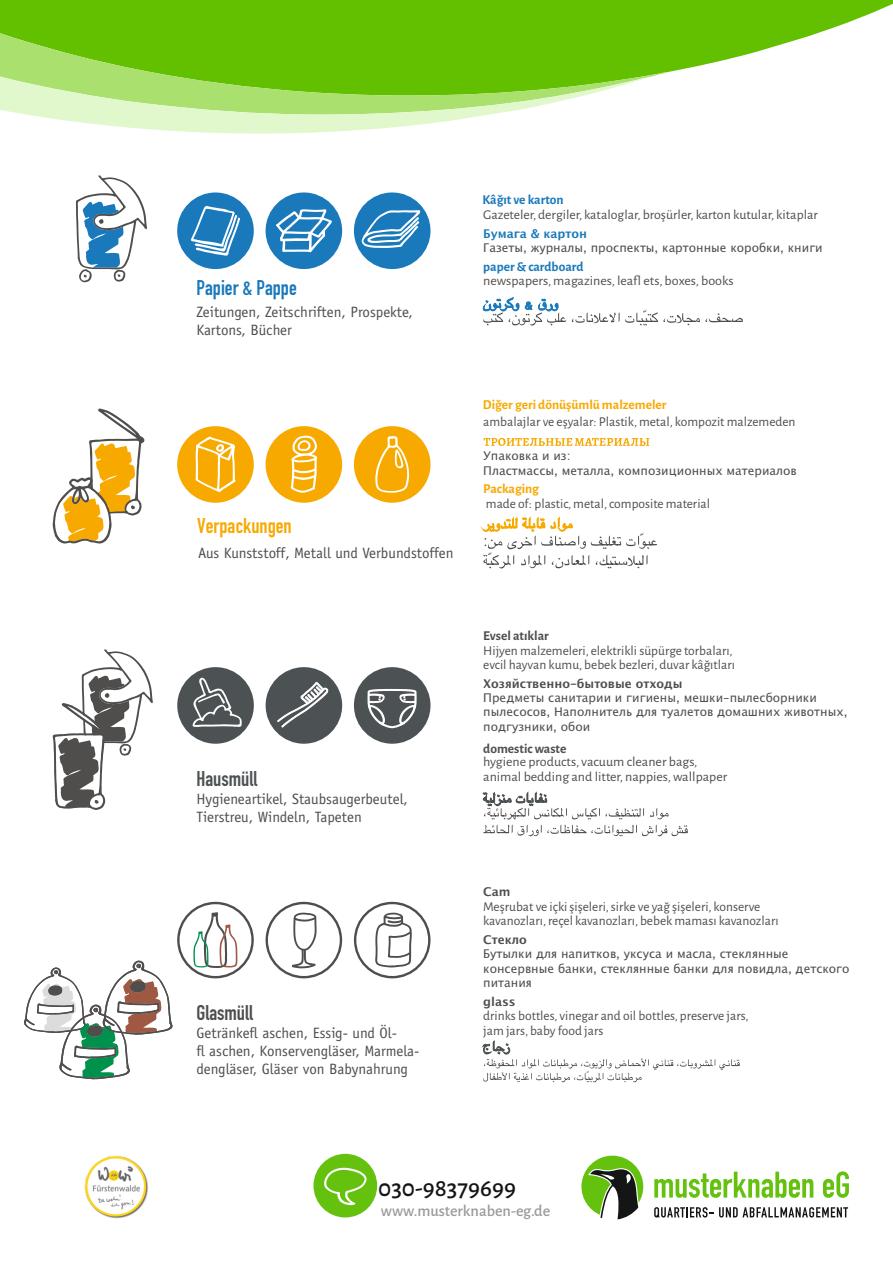
<style>
.page{position:relative;width:893px;height:1262px;background:#fff}
.page>*{position:absolute;margin:0;border:0;box-sizing:border-box;transform-origin:0 0}
.t1{font:500 25.2px "Alegreya Sans";color:#141515}
.t2{font:21px "DIN Engschrift";color:#1a79bb}
.t3{font:21px "DIN Engschrift";color:#f7a900}
.t4{font:21px "DIN Engschrift";color:#4c5153}
.t5{font:21px "DIN Engschrift";color:#4f4e4d}
.t6{font:500 16.35px "Alegreya Sans";color:#9a9999}
.t7{font:15px/18px "Officina Sans";color:#4f4e4d}
.t8{font:13.5px/14.4px "Alegreya Sans";color:#4f4e4d}
.t9{font:13.5px/15.3px "Alegreya Sans";color:#4f4e4d;scale:1.04 1}
.t10{font:700 13.5px "Alegreya Sans";color:#f7a900}
.t11{font:700 13.5px "Alegreya Sans";color:#1a79bb}
.t12{font:700 13.5px "Alegreya Sans";color:#4f4e4d}
.t13{font:12px/14.4px "Lucida Grande";color:#4f4e4d}
.t14{font:700 12px "Lucida Grande";color:#4f4e4d}
.t15{font:700 12px "Lucida Grande";color:#1a79bb}
</style>
<div class="page">
<div style="left:313px;top:1153px;width:64px;height:64px;background:#64c20f;border-radius:32px"></div>
<svg style="left:324px;top:1167px;width:42px;height:38px"></svg>
<svg style="left:654px;top:1171px;width:194px;height:26px"></svg>
<svg style="left:654px;top:1207px;width:59px;height:10px"></svg>
<svg style="left:719px;top:1207px;width:129px;height:10px"></svg>
<svg style="left:581px;top:1155px;width:62px;height:64px"></svg>
<div style="left:177px;top:667px;width:77px;height:76px;background:#4c5153;border-radius:38px"></div>
<svg style="left:192px;top:677px;width:50px;height:50px"></svg>
<div style="left:265px;top:667px;width:77px;height:76px;background:#4c5153;border-radius:38px"></div>
<svg style="left:277px;top:682px;width:51px;height:46px"></svg>
<div style="left:354px;top:667px;width:76px;height:76px;background:#4c5153;border-radius:38px"></div>
<svg style="left:367px;top:689px;width:49px;height:39px"></svg>
<svg style="left:53px;top:649px;width:100px;height:161px"></svg>
<div style="left:177px;top:192px;width:77px;height:77px;background:#1a79bb;border-radius:50%"></div>
<svg style="left:191px;top:206px;width:49px;height:50px"></svg>
<div style="left:265px;top:192px;width:77px;height:77px;background:#1a79bb;border-radius:50%"></div>
<svg style="left:276px;top:209px;width:56px;height:43px"></svg>
<div style="left:354px;top:192px;width:76px;height:77px;background:#1a79bb;border-radius:50%"></div>
<svg style="left:361px;top:210px;width:59px;height:38px"></svg>
<svg style="left:76px;top:175px;width:71px;height:107px"></svg>
<div style="left:177px;top:426px;width:77px;height:77px;background:#f7a900;border-radius:38px"></div>
<svg style="left:195px;top:437px;width:40px;height:55px"></svg>
<div style="left:265px;top:426px;width:77px;height:77px;background:#f7a900;border-radius:50%"></div>
<svg style="left:290px;top:435px;width:27px;height:57px"></svg>
<div style="left:354px;top:426px;width:76px;height:77px;background:#f7a900;border-radius:38px"></div>
<svg style="left:375px;top:436px;width:34px;height:57px"></svg>
<svg style="left:53px;top:408px;width:91px;height:135px"></svg>
<svg style="left:265px;top:901px;width:77px;height:77px"></svg>
<svg style="left:354px;top:901px;width:76px;height:77px"></svg>
<svg style="left:483px;top:792px;width:204px;height:44px"></svg>
<svg style="left:483px;top:297px;width:83px;height:28px"></svg>
<svg style="left:572px;top:312px;width:47px;height:11px"></svg>
<svg style="left:625px;top:309px;width:117px;height:16px"></svg>
<svg style="left:483px;top:517px;width:174px;height:51px"></svg>
<svg style="left:481px;top:1040px;width:258px;height:42px"></svg>
<svg style="left:24px;top:901px;width:230px;height:178px"></svg>
<svg style="left:483px;top:438px;width:166px;height:8px"></svg>
<img style="left:85px;top:1155px;width:63px;height:63px">
<svg style="left:669px;top:30px;width:158px;height:42px;fill:#62c000"></svg>
<div style="left:0;top:0;width:892px;height:30px;background:#62c000"></div>
<svg style="left:0;top:28px;width:669px;height:50px;background:#69c30b"></svg>
<svg style="left:0;top:73px;width:647px;height:61px"></svg>
<h2 class="t2" style="left:196px;top:276px;width:102px">Papier &amp; Pappe</h2>
<p class="t7" style="left:196px;top:304px;width:218px">Zeitungen, Zeitschriften, Prospekte,<br>Kartons, Bücher</p>
<h2 class="t3" style="left:197px;top:514px;width:96px">Verpackungen</h2>
<p class="t7" style="left:198px;top:545px;width:257px">Aus Kunststoff, Metall und Verbundstoffen</p>
<h2 class="t4" style="left:196px;top:766px;width:62px">Hausmüll</h2>
<p class="t7" style="left:196px;top:790px;width:213px">Hygieneartikel, Staubsaugerbeutel,<br>Tierstreu, Windeln, Tapeten</p>
<h2 class="t5" style="left:196px;top:1000px;width:58px">Glasmüll</h2>
<p class="t7" style="left:196px;top:1024px;width:224px">Getränkefl aschen, Essig- und Öl-<br>fl aschen, Konservengläser, Marmela&shy;dengläser, Gläser von Babynahrung</p>
<p class="t11" style="left:482px;top:193px;width:83px">Kâğıt ve karton</p>
<p class="t8" style="left:483px;top:208px;width:336px">Gazeteler, dergiler, kataloglar, broşürler, karton kutular, kitaplar</p>
<p class="t15" style="left:483px;top:229px;width:105px">Бумага &amp; картон</p>
<p class="t13" style="left:483px;top:241px;width:341px">Газеты, журналы, проспекты, картонные коробки, книги</p>
<p class="t11" style="left:483px;top:260px;width:102px">paper &amp; cardboard</p>
<p class="t9" style="left:483px;top:273px;width:242px">newspapers, magazines, leafl ets, boxes, books</p>
<p class="t10" style="left:483px;top:398px;width:185px">Diğer geri dönüşümlü malzemeler</p>
<p class="t8" style="left:483px;top:415px;width:314px">ambalajlar ve eşyalar: Plastik, metal, kompozit malzemeden</p>
<p class="t13" style="left:483px;top:449px;width:315px">Упаковка и из:<br>Пластмассы, металла, композиционных материалов</p>
<p class="t10" style="left:483px;top:482px;width:57px">Packaging</p>
<p class="t8" style="left:486px;top:496px;width:226px">made of: plastic, metal, composite material</p>
<p class="t12" style="left:483px;top:629px;width:67px">Evsel atıklar</p>
<p class="t8" style="left:483px;top:643px;width:253px">Hijyen malzemeleri, elektrikli süpürge torbaları, evcil hayvan kumu, bebek bezleri, duvar kâğıtları</p>
<p class="t14" style="left:483px;top:678px;width:201px">Хозяйственно-бытовые отходы</p>
<p class="t13" style="left:483px;top:691px;width:366px">Предметы санитарии и гигиены, мешки-пылесборники пылесосов, Наполнитель для туалетов домашних животных, подгузники, обои</p>
<p class="t12" style="left:483px;top:742px;width:85px">domestic waste</p>
<p class="t9" style="left:483px;top:754px;width:236px">hygiene products, vacuum cleaner bags, animal bedding and litter, nappies, wallpaper</p>
<p class="t14" style="left:483px;top:887px;width:29px">Cam</p>
<p class="t8" style="left:483px;top:899px;width:297px">Meşrubat ve içki şişeleri, sirke ve yağ şişeleri, konserve kavanozları, reçel kavanozları, bebek maması kavanozları</p>
<p class="t14" style="left:483px;top:935px;width:45px">Стекло</p>
<p class="t13" style="left:483px;top:947px;width:368px">Бутылки для напитков, уксуса и масла, стеклянные консервные банки, стеклянные банки для повидла, детского питания</p>
<p class="t14" style="left:483px;top:996px;width:34px">glass</p>
<p class="t8" style="left:483px;top:1009px;width:267px">drinks bottles, vinegar and oil bottles, preserve jars, jam jars, baby food jars</p>
<h1 class="t1" style="left:378px;top:1176px;width:139px">030-98379699</h1>
<p class="t6" style="left:381px;top:1203px;width:171px">www.musterknaben-eg.de</p>
</div>
